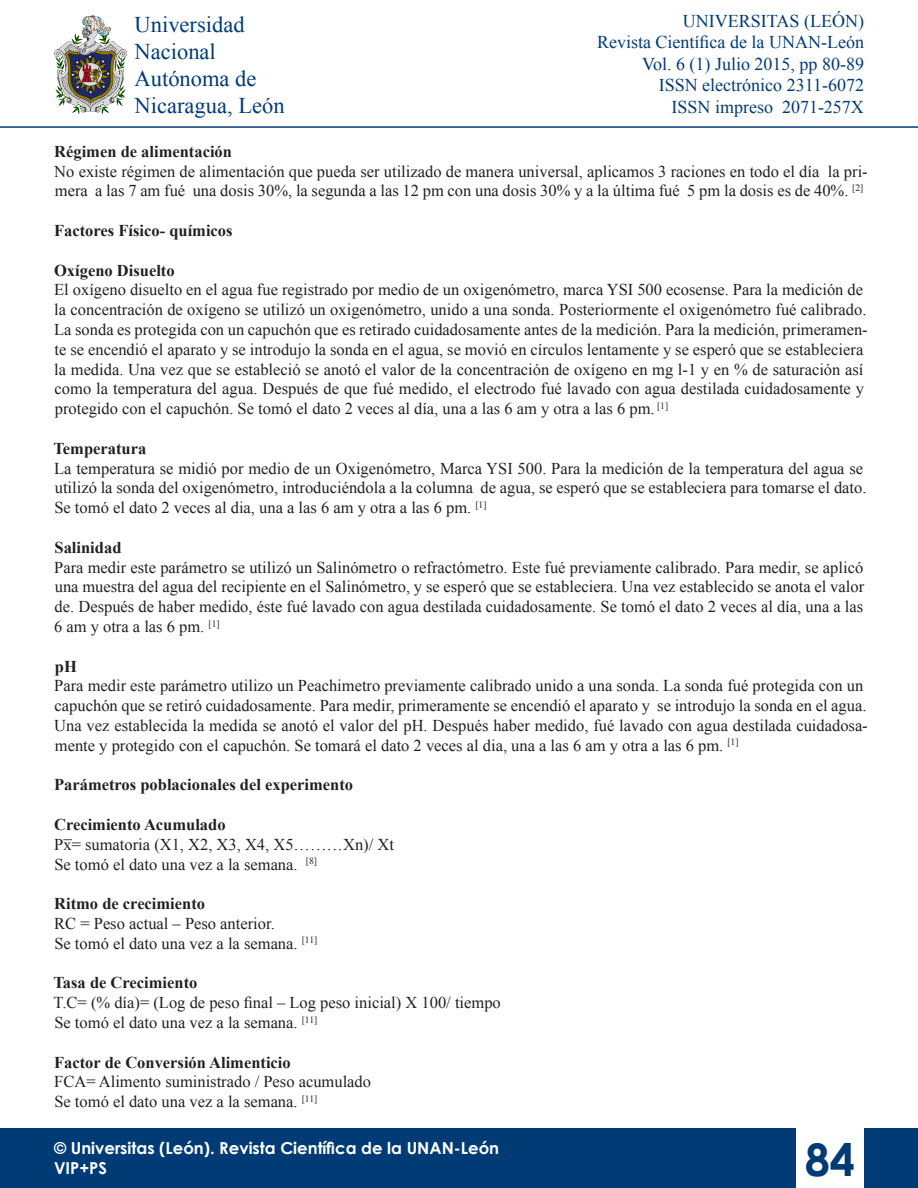
<style>
.page{position:relative;width:918px;height:1188px;background:#fff}
.page>*{position:absolute;margin:0;border:0;box-sizing:border-box;transform-origin:0 0}
.t1{font:700 45px "Century Gothic";color:#003b75}
.t2{font:22.5px/27px "Times New Roman";color:#003b75}
.t3{font:18px/21.6px "Times New Roman";color:#003b75;text-align:right}
.t4{font:16.5px/19.8px "Times New Roman";color:#231f20}
.t5{font:700 16.5px "Times New Roman";color:#231f20}
.t6{font:700 16.5px/19.8px "Century Gothic";color:#fff}
</style>
<div class="page">
<hr style="left:0;top:126px;width:918px;height:2px;background:#003b75">
<img style="left:54px;top:15px;width:72px;height:100px">
<div style="left:864px;top:1128px;width:54px;height:60px;background:#003b75"></div>
<div style="left:0;top:1128px;width:796px;height:60px;background:#003b75"></div>
<h2 class="t2" style="left:135px;top:11px;width:151px">Universidad<br>Nacional<br>Autónoma de<br>Nicaragua, León</h2>
<p class="t3" style="left:597px;top:9px;width:268px">UNIVERSITAS (LEÓN)<br>Revista Científica de la UNAN-León<br>Vol. 6 (1) Julio 2015, pp 80-89<br>ISSN electrónico 2311-6072<br>ISSN impreso 2071-257X</p>
<p class="t5" style="left:54px;top:139px;width:179px">Régimen de alimentación</p>
<p class="t4" style="left:54px;top:161px;width:815px">No existe régimen de alimentación que pueda ser utilizado de manera universal, aplicamos 3 raciones en todo el día la pri&shy;mera a las 7 am fué una dosis 30%, la segunda a las 12 pm con una dosis 30% y a la última fué 5 pm la dosis es de 40%. <sup>[2]</sup></p>
<p class="t5" style="left:54px;top:219px;width:180px">Factores Físico- químicos</p>
<p class="t5" style="left:54px;top:258px;width:122px">Oxígeno Disuelto</p>
<p class="t4" style="left:54px;top:280px;width:815px">El oxígeno disuelto en el agua fue registrado por medio de un oxigenómetro, marca YSI 500 ecosense. Para la medición de la concentración de oxígeno se utilizó un oxigenómetro, unido a una sonda. Posteriormente el oxigenómetro fué calibrado.<br>La sonda es protegida con un capuchón que es retirado cuidadosamente antes de la medición. Para la medición, primeramen&shy;te se encendió el aparato y se introdujo la sonda en el agua, se movió en círculos lentamente y se esperó que se estableciera la medida. Una vez que se estableció se anotó el valor de la concentración de oxígeno en mg l-1 y en % de saturación así como la temperatura del agua. Después de que fué medido, el electrodo fué lavado con agua destilada cuidadosamente y protegido con el capuchón. Se tomó el dato 2 veces al día, una a las 6 am y otra a las 6 pm. <sup>[1]</sup></p>
<p class="t5" style="left:54px;top:436px;width:94px">Temperatura</p>
<p class="t4" style="left:54px;top:458px;width:814px">La temperatura se midió por medio de un Oxigenómetro, Marca YSI 500. Para la medición de la temperatura del agua se utilizó la sonda del oxigenómetro, introduciéndola a la columna de agua, se esperó que se estableciera para tomarse el dato.<br>Se tomó el dato 2 veces al dia, una a las 6 am y otra a las 6 pm. <sup>[1]</sup></p>
<p class="t5" style="left:55px;top:535px;width:68px">Salinidad</p>
<p class="t4" style="left:54px;top:557px;width:812px;text-align:justify">Para medir este parámetro se utilizó un Salinómetro o refractómetro. Este fué previamente calibrado. Para medir, se aplicó una muestra del agua del recipiente en el Salinómetro, y se esperó que se estableciera. Una vez establecido se anota el valor de. Después de haber medido, éste fué lavado con agua destilada cuidadosamente. Se tomó el dato 2 veces al día, una a las 6 am y otra a las 6 pm. <sup>[1]</sup></p>
<p class="t5" style="left:55px;top:654px;width:24px">pH</p>
<p class="t4" style="left:54px;top:676px;width:815px">Para medir este parámetro utilizo un Peachimetro previamente calibrado unido a una sonda. La sonda fué protegida con un capuchón que se retiró cuidadosamente. Para medir, primeramente se encendió el aparato y se introdujo la sonda en el agua.<br>Una vez establecida la medida se anotó el valor del pH. Después haber medido, fué lavado con agua destilada cuidadosa&shy;mente y protegido con el capuchón. Se tomará el dato 2 veces al dia, una a las 6 am y otra a las 6 pm. <sup>[1]</sup></p>
<p class="t5" style="left:54px;top:773px;width:300px">Parámetros poblacionales del experimento</p>
<p class="t5" style="left:54px;top:813px;width:173px">Crecimiento Acumulado</p>
<p class="t4" style="left:54px;top:834px;width:341px">Px̅= sumatoria (X1, X2, X3, X4, X5………Xn)/ Xt</p>
<p class="t4" style="left:54px;top:854px;width:264px">Se tomó el dato una vez a la semana. <sup>[8]</sup></p>
<p class="t5" style="left:54px;top:892px;width:152px">Ritmo de crecimiento</p>
<p class="t4" style="left:54px;top:913px;width:222px">RC = Peso actual – Peso anterior.</p>
<p class="t4" style="left:54px;top:933px;width:265px">Se tomó el dato una vez a la semana. <sup>[11]</sup></p>
<p class="t5" style="left:54px;top:971px;width:145px">Tasa de Crecimiento</p>
<p class="t4" style="left:54px;top:992px;width:449px">T.C= (% día)= (Log de peso final – Log peso inicial) X 100/ tiempo</p>
<p class="t4" style="left:54px;top:1012px;width:265px">Se tomó el dato una vez a la semana. <sup>[11]</sup></p>
<p class="t5" style="left:54px;top:1050px;width:238px">Factor de Conversión Alimenticio</p>
<p class="t4" style="left:54px;top:1072px;width:318px">FCA= Alimento suministrado / Peso acumulado</p>
<p class="t4" style="left:54px;top:1091px;width:265px">Se tomó el dato una vez a la semana. <sup>[11]</sup></p>
<p class="t6" style="left:54px;top:1138px;width:447px">© Universitas (León). Revista Científica de la UNAN-León<br>VIP+PS</p>
<h1 class="t1" style="left:805px;top:1125px;width:52px">84</h1>
</div>
